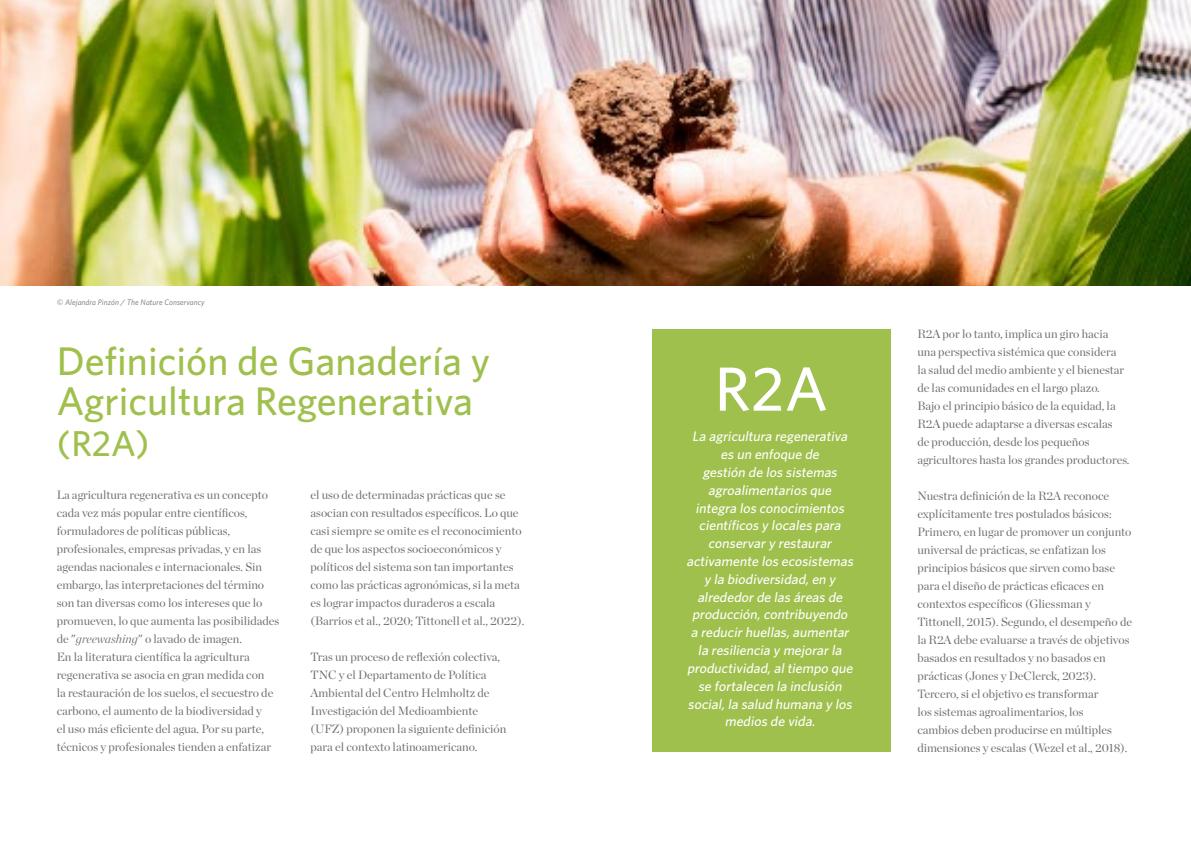
<style>
.page{position:relative;width:1191px;height:842px;background:#fff}
.page>*{position:absolute;margin:0;border:0;box-sizing:border-box;transform-origin:0 0}
.t1{font:500 62.4px "Whitney";color:#fff}
.t2{font:500 40px/40px "Whitney";color:#9fc04d}
.t3{font:500 36px "Whitney";color:#9fc04d}
.t4{font:italic 500 13.9px/17.8px "Whitney";color:#fff;text-align:center}
.t5{font:12px/18px "Chronicle Display";color:#706f6f}
.t6{font:italic 8px "Whitney";letter-spacing:.01em;color:#706f6f}
.s1{font-weight:300;font-style:italic}
</style>
<div class="page">
<div style="left:652px;top:329px;width:238px;height:422px;background:#9fc04d"></div>
<img style="left:0;top:0;width:1191px;height:285px">
<p class="t6" style="left:57px;top:298px;width:150px">© Alejandra Pinzón / The Nature Conservancy</p>
<h2 class="t2" style="left:57px;top:340px;width:435px">Definición de Ganadería y<br>Agricultura Regenerativa</h2>
<h3 class="t3" style="left:57px;top:422px;width:94px">(R2A)</h3>
<p class="t5" style="left:310px;top:485px;width:215px">el uso de determinadas prácticas que se asocian con resultados específicos. Lo que casi siempre se omite es el reconocimiento de que los aspectos socioeconómicos y políticos del sistema son tan importantes como las prácticas agronómicas, si la meta es lograr impactos duraderos a escala (Barrios et al., 2020; Tittonell et al., 2022).</p>
<p class="t5" style="left:310px;top:647px;width:197px">Tras un proceso de reflexión colectiva, TNC y el Departamento de Política Ambiental del Centro Helmholtz de Investigación del Medioambiente (UFZ) proponen la siguiente definición para el contexto latinoamericano.</p>
<p class="t5" style="left:57px;top:485px;width:224px">La agricultura regenerativa es un concepto cada vez más popular entre científicos, formuladores de políticas públicas, profesionales, empresas privadas, y en las agendas nacionales e internacionales. Sin embargo, las interpretaciones del término son tan diversas como los intereses que lo promueven, lo que aumenta las posibilidades de "<span class="s1">greewashing</span>" o lavado de imagen.<br>En la literatura científica la agricultura regenerativa se asocia en gran medida con<br>la restauración de los suelos, el secuestro de carbono, el aumento de la biodiversidad y<br>el uso más eficiente del agua. Por su parte, técnicos y profesionales tienden a enfatizar</p>
<h1 class="t1" style="left:714px;top:351px;width:115px">R2A</h1>
<p class="t4" style="left:686px;top:427px;width:171px">La agricultura regenerativa es un enfoque de<br>gestión de los sistemas agroalimentarios que integra los conocimientos científicos y locales para conservar y restaurar activamente los ecosistemas y la biodiversidad,en y alrededor de las áreas de producción,contribuyendo a reducir huellas,aumentar la resiliencia y mejorar la productividad,altiempo que se fortalecen la inclusión social,la salud humana y los medios de vida.</p>
<p class="t5" style="left:917px;top:324px;width:214px">R2A por lo tanto, implica un giro hacia una perspectiva sistémica que considera<br>la salud del medio ambiente y el bienestar de las comunidades en el largo plazo.<br>Bajo el principio básico de la equidad, la R2A puede adaptarse a diversas escalas<br>de producción, desde los pequeños agricultores hasta los grandes productores.</p>
<p class="t5" style="left:917px;top:486px;width:216px">Nuestra definición de la R2A reconoce explícitamente tres postulados básicos:<br>Primero, en lugar de promover un conjunto universal de prácticas, se enfatizan los principios básicos que sirven como base para el diseño de prácticas eficaces en contextos específicos (Gliessman y Tittonell, 2015). Segundo, el desempeño de la R2A debe evaluarse a través de objetivos basados en resultados y no basados en prácticas (Jones y DeClerck, 2023).<br>Tercero, si el objetivo es transformar<br>los sistemas agroalimentarios, los<br>cambios deben producirse en múltiples dimensiones y escalas (Wezel et al., 2018).</p>
</div>
